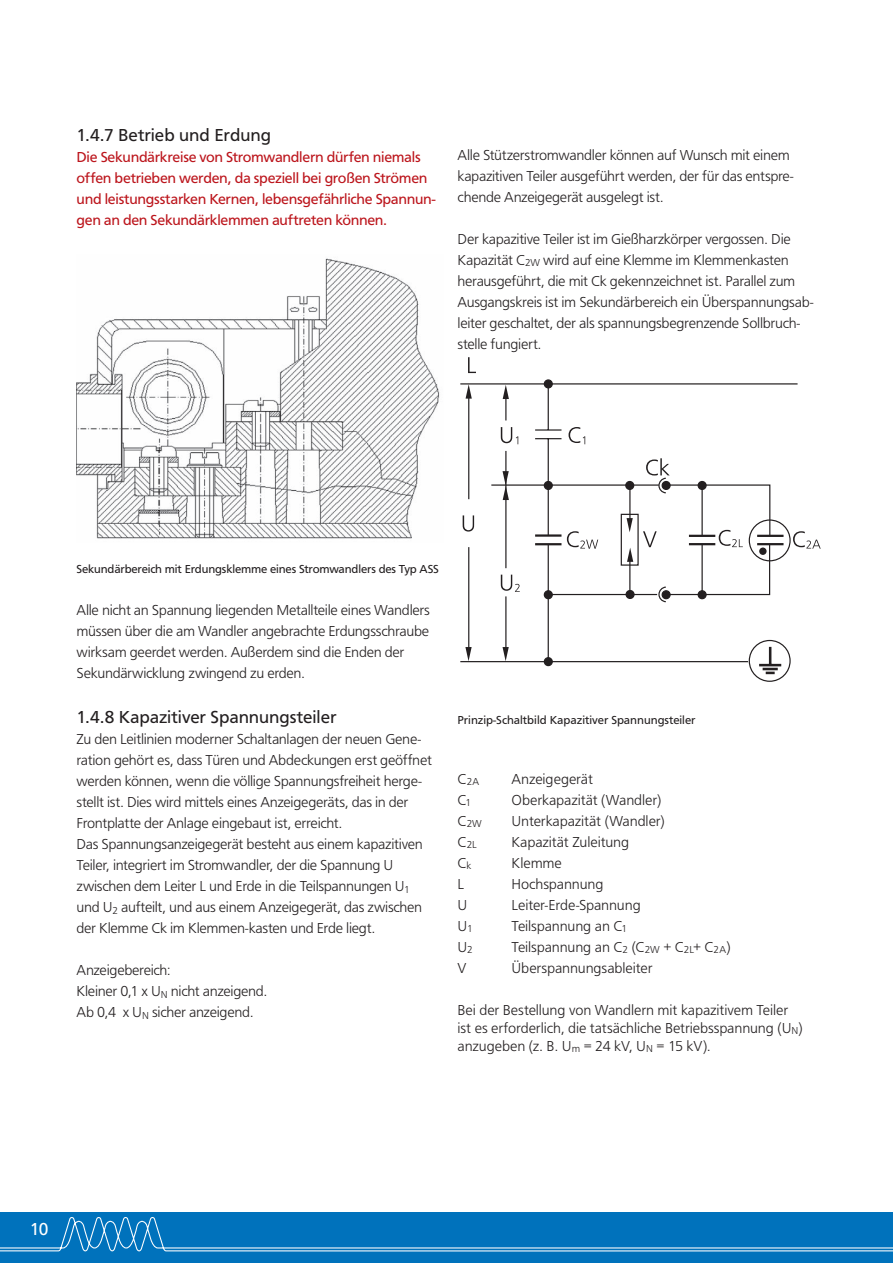
<style>
.page{position:relative;width:893px;height:1263px;background:#fff}
.page>*{position:absolute;margin:0;border:0;box-sizing:border-box;transform-origin:0 0}
.t1{font:18px "Front Page";letter-spacing:-.005em;color:#231f20}
.t2{font:18px "Front Page";color:#fff}
.t3{font:300 15px/21px "Front Page";letter-spacing:-.02em;color:#231f20}
.t4{font:15px/21px "Front Page";letter-spacing:-.02em;color:#bc151c}
.t5{font:12px "Front Page";letter-spacing:-.01em;color:#231f20}
.t6{font:300 10.5px "Front Page";color:#231f20}
.s1{font-size:15px}
</style>
<div class="page">
<div style="left:0;top:1212px;width:893px;height:51px;background:#0072bc"></div>
<svg style="left:0;top:1217px;width:893px;height:35px"></svg>
<img style="left:77px;top:258px;width:363px;height:281px">
<hr style="left:460px;top:383px;width:338px;height:1px;background:#231f20">
<div style="left:544px;top:380px;width:8px;height:8px;background:#231f20;border-radius:50%"></div>
<div style="left:544px;top:379px;width:9px;height:9px;border:1px solid #231f20;border-radius:50%"></div>
<hr style="left:460px;top:661px;width:288px;height:1px;background:#231f20">
<div style="left:544px;top:658px;width:8px;height:8px;background:#231f20;border-radius:50%"></div>
<div style="left:544px;top:657px;width:9px;height:9px;border:1px solid #231f20;border-radius:50%"></div>
<div style="left:544px;top:481px;width:8px;height:8px;background:#231f20;border-radius:50%"></div>
<div style="left:544px;top:481px;width:9px;height:9px;border:1px solid #231f20;border-radius:50%"></div>
<div style="left:544px;top:591px;width:8px;height:8px;background:#231f20;border-radius:50%"></div>
<div style="left:544px;top:590px;width:9px;height:9px;border:1px solid #231f20;border-radius:50%"></div>
<hr style="left:548px;top:387px;width:1px;height:43px;background:#231f20">
<hr style="left:548px;top:439px;width:1px;height:43px;background:#231f20">
<hr style="left:548px;top:488px;width:1px;height:47px;background:#231f20">
<hr style="left:548px;top:544px;width:1px;height:115px;background:#231f20">
<hr style="left:535px;top:429px;width:26px;height:2px;background:#231f20">
<svg style="left:535px;top:438px;width:26px;height:1px"></svg>
<hr style="left:535px;top:534px;width:26px;height:3px;background:#231f20">
<hr style="left:535px;top:543px;width:26px;height:2px;background:#231f20">
<hr style="left:468px;top:391px;width:1px;height:108px;background:#231f20">
<hr style="left:468px;top:547px;width:1px;height:103px;background:#231f20">
<hr style="left:505px;top:451px;width:1px;height:117px;background:#231f20">
<hr style="left:505px;top:596px;width:1px;height:59px;background:#231f20">
<svg style="left:502px;top:471px;width:7px;height:29px"></svg>
<svg style="left:502px;top:647px;width:7px;height:14px"></svg>
<svg style="left:465px;top:647px;width:7px;height:14px"></svg>
<svg style="left:466px;top:384px;width:6px;height:15px"></svg>
<svg style="left:503px;top:385px;width:6px;height:35px"></svg>
<svg style="left:468px;top:357px;width:8px;height:16px"></svg>
<svg style="left:463px;top:515px;width:11px;height:17px"></svg>
<svg style="left:501px;top:427px;width:17px;height:17px"></svg>
<svg style="left:501px;top:575px;width:19px;height:17px"></svg>
<svg style="left:569px;top:427px;width:16px;height:17px"></svg>
<svg style="left:567px;top:531px;width:31px;height:18px"></svg>
<hr style="left:549px;top:594px;width:108px;height:1px;background:#231f20">
<hr style="left:491px;top:484px;width:168px;height:2px;background:#231f20">
<svg style="left:620px;top:458px;width:201px;height:224px"></svg>
<p class="t1" style="left:77px;top:125px;width:196px">1.4.7 Betrieb und Erdung</p>
<p class="t4" style="left:77px;top:147px;width:361px">Die Sekundärkreise von Stromwandlern dürfen niemals offen betrieben werden, da speziell bei großen Strömen und leistungsstarken Kernen, lebensgefährliche Spannun&shy;gen an den Sekundärklemmen auftreten können.</p>
<p class="t3" style="left:458px;top:145px;width:337px">Alle Stützerstromwandler können auf Wunsch mit einem kapazitiven Teiler ausgeführt werden, der für das entspre&shy;chende Anzeigegerät ausgelegt ist.</p>
<p class="t3" style="left:458px;top:229px;width:357px">Der kapazitive Teiler ist im Gießharzkörper vergossen. Die Kapazität C<sub>2W</sub> wird auf eine Klemme im Klemmenkasten herausgeführt, die mit Ck gekennzeichnet ist. Parallel zum Ausgangskreis ist im Sekundärbereich ein Überspannungsab&shy;leiter geschaltet, der als spannungsbegrenzende Sollbruch&shy;stelle fungiert.</p>
<p class="t5" style="left:77px;top:562px;width:364px">Sekundärbereich mit Erdungsklemme eines Stromwandlers des Typ ASS</p>
<p class="t3" style="left:77px;top:600px;width:355px">Alle nicht an Spannung liegenden Metallteile eines Wandlers müssen über die am Wandler angebrachte Erdungsschraube wirksam geerdet werden. Außerdem sind die Enden der Sekundärwicklung zwingend zu erden.</p>
<p class="t1" style="left:77px;top:707px;width:261px">1.4.8 Kapazitiver Spannungsteiler</p>
<p class="t3" style="left:77px;top:729px;width:357px">Zu den Leitlinien moderner Schaltanlagen der neuen Gene&shy;ration gehört es, dass Türen und Abdeckungen erst geöffnet werden können, wenn die völlige Spannungsfreiheit herge&shy;stellt ist. Dies wird mittels eines Anzeigegeräts, das in der Frontplatte der Anlage eingebaut ist, erreicht.<br>Das Spannungsanzeigegerät besteht aus einem kapazitiven Teiler, integriert im Stromwandler, der die Spannung U zwischen dem Leiter L und Erde in die Teilspannungen U<sub>1 </sub>und U<sub>2</sub> aufteilt, und aus einem Anzeigegerät, das zwischen der Klemme Ck im Klemmen-kasten und Erde liegt.</p>
<p class="t3" style="left:77px;top:960px;width:192px">Anzeigebereich:<br>Kleiner 0,1 x U<sub>N</sub> nicht anzeigend.<br>Ab 0,4 x U<sub>N</sub> sicher anzeigend.</p>
<p class="t5" style="left:458px;top:713px;width:239px">Prinzip-Schaltbild Kapazitiver Spannungsteiler</p>
<p class="t6" style="left:458px;top:776px;width:23px"><span class="s1">C</span>2A</p>
<p class="t3" style="left:512px;top:769px;width:83px">Anzeigegerät</p>
<p class="t3" style="left:458px;top:790px;width:15px">C<sub>1</sub></p>
<p class="t3" style="left:512px;top:790px;width:151px">Oberkapazität (Wandler)</p>
<p class="t6" style="left:458px;top:818px;width:26px"><span class="s1">C</span>2W</p>
<p class="t3" style="left:512px;top:811px;width:155px">Unterkapazität (Wandler)</p>
<p class="t6" style="left:458px;top:839px;width:21px"><span class="s1">C</span>2L</p>
<p class="t3" style="left:512px;top:832px;width:119px">Kapazität Zuleitung</p>
<p class="t3" style="left:458px;top:853px;width:15px">C<sub>k</sub></p>
<p class="t3" style="left:512px;top:853px;width:52px">Klemme</p>
<p class="t3" style="left:458px;top:874px;width:8px">L</p>
<p class="t3" style="left:512px;top:874px;width:94px">Hochspannung</p>
<p class="t3" style="left:458px;top:895px;width:11px">U</p>
<p class="t3" style="left:512px;top:895px;width:131px">Leiter-Erde-Spannung</p>
<p class="t3" style="left:458px;top:916px;width:17px">U<sub>1</sub></p>
<p class="t3" style="left:512px;top:916px;width:117px">Teilspannung an C<sub>1</sub></p>
<p class="t3" style="left:458px;top:937px;width:17px">U<sub>2</sub></p>
<p class="t3" style="left:512px;top:937px;width:220px">Teilspannung an C<sub>2</sub> (C<sub>2W</sub> + C<sub>2L</sub>+ C<sub>2A</sub>)</p>
<p class="t3" style="left:458px;top:958px;width:10px">V</p>
<p class="t3" style="left:512px;top:958px;width:142px">Überspannungsableiter</p>
<p class="t3" style="left:458px;top:1001px;width:347px;line-height:18px">Bei der Bestellung von Wandlern mit kapazitivem Teiler ist es erforderlich, die tatsächliche Betriebsspannung (U<sub>N</sub>) anzugeben (z. B. U<sub>m</sub> = 24 kV, U<sub>N</sub> = 15 kV).</p>
<p class="t2" style="left:30px;top:1219px;width:20px">10</p>
</div>
